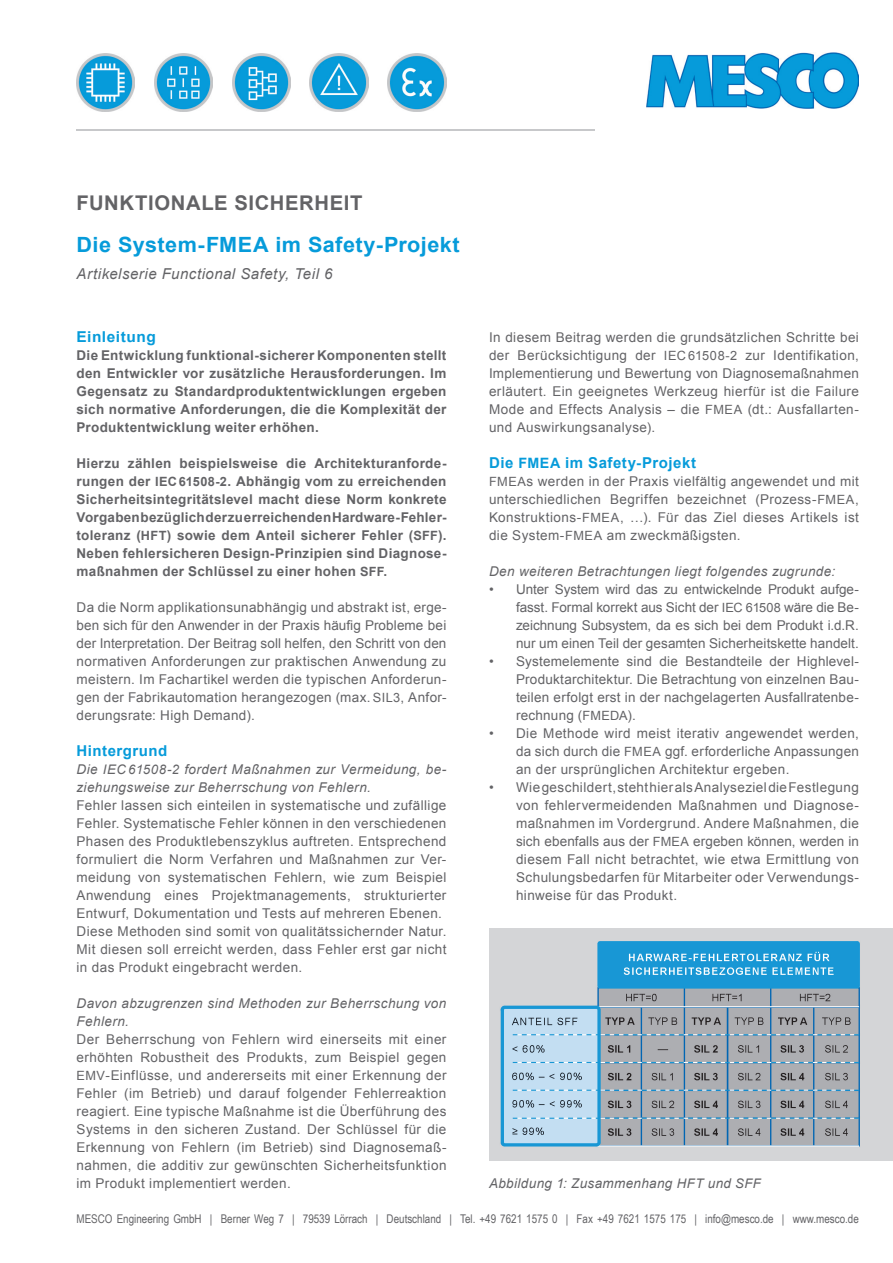
<style>
.page{position:relative;width:893px;height:1263px;background:#fff}
.page>*{position:absolute;margin:0;border:0;box-sizing:border-box;transform-origin:0 0}
.t1{font:700 21px "Arial";letter-spacing:.02em;color:#069bda}
.t2{font:700 20.25px "Arial";letter-spacing:.03em;color:#636366}
.t3{font:700 15px "Arial";letter-spacing:.035em;color:#069bda}
.t4{font:italic 15px "Arial";letter-spacing:.03em;color:#636366}
.t5{font:13.5px/18px "Arial";letter-spacing:.03em;color:#636366;text-align:justify}
.t6{font:700 13.5px/18px "Arial";letter-spacing:.02em;color:#636366;text-align:justify}
.t7{font:italic 13.5px/18px "Arial";letter-spacing:.03em;color:#636366}
.t8{font:12px "Arial Narrow";color:#636366}
.s1{font-size:12.75px}
.s2{font-size:13.2px}
.s3{font-size:14.25px}
</style>
<div class="page">
<img style="left:489px;top:928px;width:404px;height:233px">
<img style="left:76px;top:53px;width:59px;height:59px">
<img style="left:154px;top:53px;width:59px;height:59px">
<img style="left:232px;top:53px;width:59px;height:59px">
<img style="left:310px;top:53px;width:59px;height:59px">
<img style="left:388px;top:53px;width:58px;height:59px">
<hr style="left:77px;top:129px;width:518px;height:2px;background:#c7c8ca">
<img style="left:646px;top:52px;width:213px;height:56px">
<h2 class="t2" style="left:77px;top:190px;width:287px">FUNKTIONALE SICHERHEIT</h2>
<h1 class="t1" style="left:77px;top:231px;width:385px">Die System-FMEA im Safety-Projekt</h1>
<p class="t4" style="left:77px;top:264px;width:257px">Artikelserie Functional Safety, Teil 6</p>
<p class="t3" style="left:77px;top:327px;width:81px">Einleitung</p>
<p class="t6" style="left:77px;top:347px;width:371px">Die Entwicklung funktional-sicherer Komponenten stellt den Entwickler vor zusätzliche Herausforderungen. Im Gegensatz zu Standardproduktentwicklungen ergeben sich normative Anforderungen, die die Komplexität der Produktentwicklung weiter erhöhen.</p>
<p class="t6" style="left:77px;top:455px;width:371px">Hierzu zählen beispielsweise die Architekturanforde&shy;rungen der <span class="s1">IEC 61508-2</span>. Abhängig vom zu erreichenden Sicherheitsintegritätslevel macht diese Norm konkrete Vorgaben bezüglich der zu erreichenden Hardware-Fehler&shy;toleranz (<span class="s1">HFT</span>) sowie dem Anteil sicherer Fehler (<span class="s1">SFF</span>).<br>Neben fehlersicheren Design-Prinzipien sind Diagnose&shy;maßnahmen der Schlüssel zu einer hohen <span class="s1">SFF</span>.</p>
<p class="t5" style="left:77px;top:598px;width:371px">Da die Norm applikationsunabhängig und abstrakt ist, erge&shy;ben sich für den Anwender in der Praxis häufig Probleme bei der Interpretation. Der Beitrag soll helfen, den Schritt von den normativen Anforderungen zur praktischen Anwendung zu meistern. Im Fachartikel werden die typischen Anforderun&shy;gen der Fabrikautomation herangezogen (max. <span class="s1">SIL3</span>, Anfor&shy;derungsrate: High Demand).</p>
<p class="t3" style="left:77px;top:741px;width:92px">Hintergrund</p>
<p class="t7" style="left:77px;top:760px;width:371px">Die <span class="s2">IEC 61508-2</span> fordert Maßnahmen zur Vermeidung, be&shy;ziehungsweise zur Beherrschung von Fehlern.</p>
<p class="t5" style="left:77px;top:796px;width:371px;text-align:left">Fehler lassen sich einteilen in systematische und zufällige Fehler. Systematische Fehler können in den verschiedenen Phasen des Produktlebenszyklus auftreten. Entsprechend formuliert die Norm Verfahren und Maßnahmen zur Ver&shy;meidung von systematischen Fehlern, wie zum Beispiel Anwendung eines Projektmanagements, strukturierter Entwurf, Dokumentation und Tests auf mehreren Ebenen.<br>Diese Methoden sind somit von qualitätssichernder Natur.<br>Mit diesen soll erreicht werden, dass Fehler erst gar nicht in das Produkt eingebracht werden.</p>
<p class="t7" style="left:77px;top:994px;width:371px">Davon abzugrenzen sind Methoden zur Beherrschung von<br>Fehlern.</p>
<p class="t5" style="left:77px;top:1030px;width:371px">Der Beherrschung von Fehlern wird einerseits mit einer erhöhten Robustheit des Produkts, zum Beispiel gegen <span class="s1">EMV</span>-Einflüsse, und andererseits mit einer Erkennung der Fehler (im Betrieb) und darauf folgender Fehlerreaktion reagiert. Eine typische Maßnahme ist die Überführung des Systems in den sicheren Zustand. Der Schlüssel für die Erkennung von Fehlern (im Betrieb) sind Diagnosemaß&shy;nahmen, die additiv zur gewünschten Sicherheitsfunktion im Produkt implementiert werden.</p>
<p class="t5" style="left:489px;top:328px;width:371px">In diesem Beitrag werden die grundsätzlichen Schritte bei der Berücksichtigung der <span class="s1">IEC 61508-2</span> zur Identifikation, Implementierung und Bewertung von Diagnosemaßnahmen erläutert. Ein geeignetes Werkzeug hierfür ist die Failure Mode and Effects Analysis – die <span class="s1">FMEA</span> (dt.: Ausfallarten&shy;und Auswirkungsanalyse).</p>
<p class="t3" style="left:489px;top:453px;width:209px">Die <span class="s3">FMEA</span> im Safety-Projekt</p>
<p class="t5" style="left:489px;top:472px;width:371px"><span class="s1">FMEA</span>s werden in der Praxis vielfältig angewendet und mit unterschiedlichen Begriffen bezeichnet (Prozess-<span class="s1">FMEA</span>, Konstruktions-<span class="s1">FMEA</span>, …). Für das Ziel dieses Artikels ist die System-<span class="s1">FMEA</span> am zweckmäßigsten.</p>
<p class="t7" style="left:489px;top:562px;width:348px">Den weiteren Betrachtungen liegt folgendes zugrunde:</p>
<p class="t5" style="left:516px;top:580px;width:344px;text-indent:-27px">• Unter System wird das zu entwickelnde Produkt aufge&shy;fasst. Formal korrekt aus Sicht der <span class="s1">IEC 61508</span> wäre die Be&shy;zeichnung Subsystem, da es sich bei dem Produkt i.d.R. nur um einen Teil der gesamten Sicherheitskette handelt.</p>
<p class="t5" style="left:516px;top:652px;width:344px;text-indent:-27px">• Systemelemente sind die Bestandteile der Highlevel-Produktarchitektur. Die Betrachtung von einzelnen Bau&shy;teilen erfolgt erst in der nachgelagerten Ausfallratenbe&shy;rechnung (<span class="s1">FMEDA</span>).</p>
<p class="t5" style="left:516px;top:724px;width:344px;text-indent:-27px">• Die Methode wird meist iterativ angewendet werden, da sich durch die <span class="s1">FMEA</span> ggf. erforderliche Anpassungen an der ursprünglichen Architektur ergeben.</p>
<p class="t5" style="left:516px;top:778px;width:344px;text-indent:-27px">• Wie geschildert, steht hier als Analyseziel die Festlegung von fehlervermeidenden Maßnahmen und Diagnose&shy;maßnahmen im Vordergrund. Andere Maßnahmen, die sich ebenfalls aus der <span class="s1">FMEA</span> ergeben können, werden in diesem Fall nicht betrachtet, wie etwa Ermittlung von Schulungsbedarfen für Mitarbeiter oder Verwendungs&shy;hinweise für das Produkt.</p>
<p class="t7" style="left:489px;top:1174px;width:273px">Abbildung 1: Zusammenhang <span class="s2">HFT</span> und <span class="s2">SFF</span></p>
<p class="t8" style="left:77px;top:1210px;width:784px">MESCO Engineering GmbH | Berner Weg 7 | 79539 Lörrach | Deutschland | Tel. +49 7621 1575 0 | Fax +49 7621 1575 175 | info@mesco.de | www.mesco.de</p>
</div>
